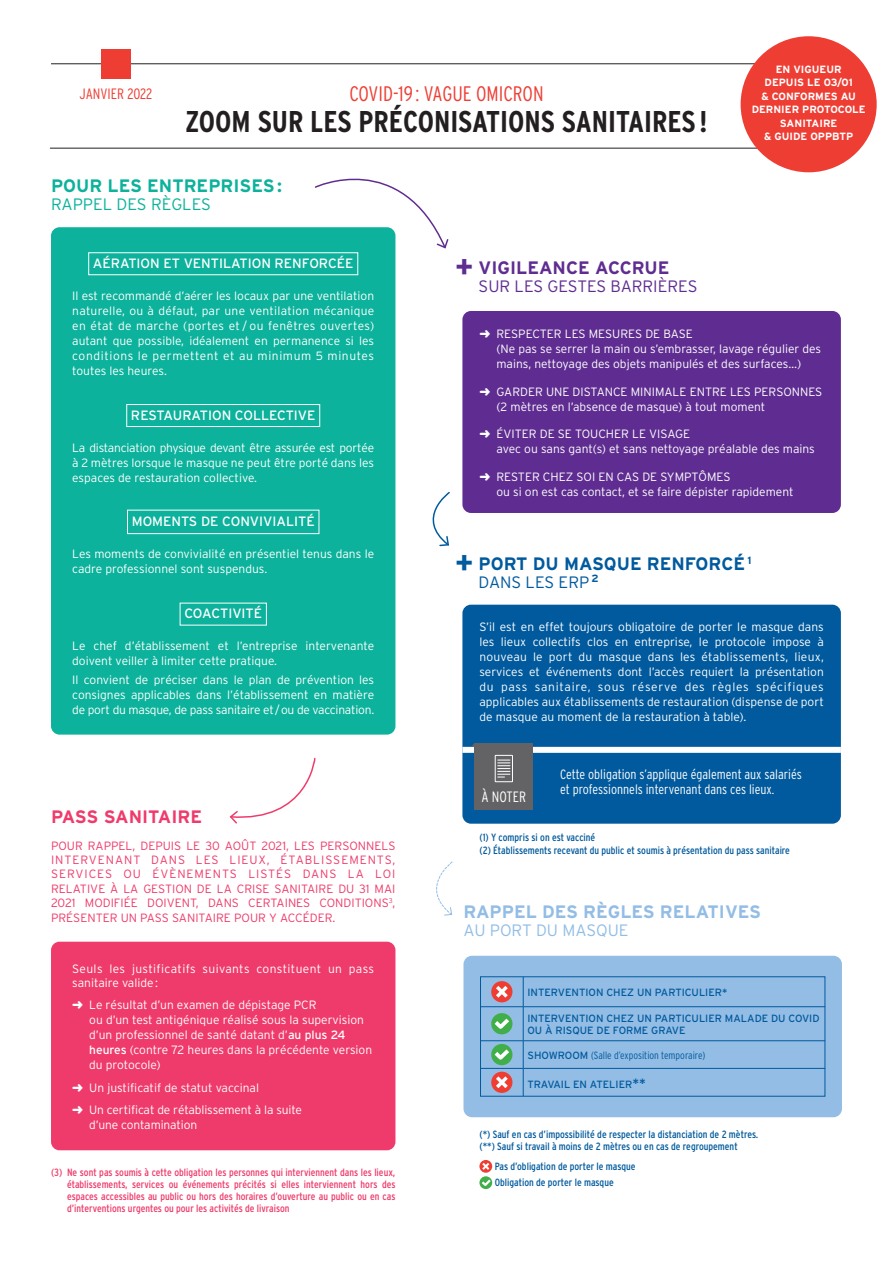
<style>
.page{position:relative;width:893px;height:1263px;background:#fff}
.page>*{position:absolute;margin:0;border:0;box-sizing:border-box;transform-origin:0 0}
.t1{font:700 30px "Interstate Condensed";color:#231f20}
.t2{font:300 21px "Interstate Condensed";color:#ee3e34}
.t3{font:700 18px "Interstate";color:#93bde5}
.t4{font:700 18px "Interstate";color:#015a9d}
.t5{font:700 18px "Interstate";color:#0cb29b}
.t6{font:700 18px "Interstate";color:#5f2d91}
.t7{font:700 18px "Interstate";color:#ef3b6b}
.t8{font:300 16.5px "Interstate";color:#5f2d91}
.t9{font:300 16.5px "Interstate";color:#0cb29b}
.t10{font:300 16.5px "Interstate";color:#93bde5}
.t11{font:300 16.5px "Interstate";color:#015a9d}
.t12{font:300 15px "Interstate Condensed";color:#ee3e34}
.t13{font:300 15px "Interstate Condensed";color:#fff}
.t14{font:300 13.5px/15px "Interstate Condensed";color:#fff}
.t15{font:13.5px "Interstate";color:#fff}
.t16{font:300 12px/15px "Interstate";color:#fff}
.t17{font:300 12px/14.4px "Interstate";color:#ef3b6b;text-align:justify}
.t18{font:300 12px/14.4px "Interstate";letter-spacing:.025em;color:#fff}
.t19{font:10.5px/12.6px "Interstate Condensed";color:#015a9d}
.t20{font:10.5px/12px "Interstate Condensed";color:#ef3b6b;text-align:justify}
.t21{font:10.5px/12px "Interstate";color:#015a9d}
.t22{font:700 10.5px/13.5px "Interstate";color:#fff;text-align:center}
.t23{font:300 10.5px "Interstate Condensed";color:#015a9d}
.s1{font-weight:400}
.s2{font-size:30px}
.s3{font-family:"Interstate";font-weight:400}
.s4{font-size:13.5px}
</style>
<div class="page">
<svg style="left:314px;top:147px;width:136px;height:102px"></svg>
<svg style="left:432px;top:492px;width:18px;height:55px"></svg>
<svg style="left:436px;top:861px;width:17px;height:55px"></svg>
<hr style="left:51px;top:63px;width:791px;height:1px;background:#231f20">
<hr style="left:50px;top:148px;width:791px;height:1px;background:#231f20">
<div style="left:101px;top:49px;width:30px;height:30px;background:#ee3e34"></div>
<div style="left:51px;top:227px;width:344px;height:508px;background:#0cb29b;border-radius:9px"></div>
<div style="left:127px;top:404px;width:193px;height:23px;border:1px solid #fff"></div>
<div style="left:127px;top:510px;width:192px;height:24px;border:1px solid #fff"></div>
<div style="left:462px;top:311px;width:379px;height:202px;background:#5f2d91;border-radius:9px"></div>
<div style="left:51px;top:942px;width:344px;height:208px;background:#ef3b6b;border-radius:9px"></div>
<svg style="left:229px;top:757px;width:87px;height:67px"></svg>
<div style="left:462px;top:605px;width:379px;height:219px;background:#015a9d;border-radius:9px"></div>
<div style="left:462px;top:747px;width:379px;height:6px;background:#fff"></div>
<div style="left:475px;top:743px;width:58px;height:66px;background:#636366"></div>
<div style="left:495px;top:755px;width:18px;height:27px;border:1px solid #fff"></div>
<svg style="left:498px;top:760px;width:12px;height:18px"></svg>
<div style="left:463px;top:956px;width:379px;height:161px;background:#93bde5;border-radius:9px"></div>
<svg style="left:482px;top:978px;width:341px;height:116px"></svg>
<div style="left:480px;top:976px;width:345px;height:120px;border:1px solid #015a9d"></div>
<svg style="left:479px;top:1160px;width:13px;height:13px"></svg>
<svg style="left:482px;top:1163px;width:7px;height:7px"></svg>
<svg style="left:479px;top:1176px;width:13px;height:13px"></svg>
<svg style="left:480px;top:1178px;width:12px;height:10px"></svg>
<div style="left:741px;top:36px;width:136px;height:136px;background:#ee3e34;border-radius:50%"></div>
<p class="t12" style="left:80px;top:85px;width:74px">JANVIER 2022</p>
<h2 class="t2" style="left:349px;top:81px;width:196px">COVID-19 : VAGUE OMICRON</h2>
<h1 class="t1" style="left:186px;top:105px;width:523px">ZOOM SUR LES PRÉCONISATIONS SANITAIRES !</h1>
<h3 class="t5" style="left:51px;top:176px;width:232px">POUR LES ENTREPRISES:</h3>
<h3 class="t9" style="left:51px;top:195px;width:161px">RAPPEL DES RÈGLES</h3>
<p class="t22" style="left:752px;top:62px;width:115px">EN VIGUEUR<br>DEPUIS LE 03/01<br>&amp; CONFORMES AU<br>DERNIER PROTOCOLE<br>SANITAIRE<br>&amp; GUIDE OPPBTP</p>
<p class="t15" style="left:93px;top:255px;width:262px">AÉRATION ET VENTILATION RENFORCÉE</p>
<p class="t16" style="left:72px;top:288px;width:303px;text-align:justify">Il est recommandé d’aérer les locaux par une ventilation naturelle, ou à défaut, par une ventilation mécanique en état de marche (portes et / ou fenêtres ouvertes) autant que possible, idéalement en permanence si les conditions le permettent et au minimum 5 minutes toutes les heures.</p>
<p class="t15" style="left:131px;top:407px;width:186px">RESTAURATION COLLECTIVE</p>
<p class="t16" style="left:72px;top:440px;width:303px;text-align:justify">La distanciation physique devant être assurée est portée à 2 mètres lorsque le masque ne peut être porté dans les espaces de restauration collective.</p>
<p class="t15" style="left:132px;top:514px;width:184px">MOMENTS DE CONVIVIALITÉ</p>
<p class="t16" style="left:72px;top:546px;width:303px">Les moments de convivialité en présentiel tenus dans le cadre professionnel sont suspendus.</p>
<p class="t15" style="left:184px;top:606px;width:79px">COACTIVITÉ</p>
<p class="t16" style="left:72px;top:638px;width:303px">Le chef d’établissement et l’entreprise intervenante doivent veiller à limiter cette pratique.</p>
<p class="t16" style="left:72px;top:673px;width:303px;text-align:justify">Il convient de préciser dans le plan de prévention les consignes applicables dans l’établissement en matière de port du masque, de pass sanitaire et/ou de vaccination.</p>
<h3 class="t7" style="left:51px;top:806px;width:153px">PASS SANITAIRE</h3>
<p class="t17" style="left:51px;top:838px;width:346px">POUR RAPPEL, DEPUIS LE 30 AOÛT 2021, LES PERSONNELS INTERVENANT DANS LES LIEUX, ÉTABLISSEMENTS, SERVICES OU ÉVÈNEMENTS LISTÉS DANS LA LOI RELATIVE À LA GESTION DE LA CRISE SANITAIRE DU 31 MAI 2021 MODIFIÉE DOIVENT, DANS CERTAINES CONDITIONS<sup>3</sup>, PRÉSENTER UN PASS SANITAIRE POUR Y ACCÉDER.</p>
<p class="t18" style="left:72px;top:961px;width:303px">Seuls les justificatifs suivants constituent un pass sanitaire valide:</p>
<p class="t16" style="left:89px;top:997px;width:284px;text-indent:-17px">➜ Le résultat d’un examen de dépistage PCR<br>ou d’un test antigénique réalisé sous la supervision d’un professionnel de santé datant d’<span class="s1">au plus 24 heures</span> (contre 72 heures dans la précédente version du protocole)</p>
<p class="t16" style="left:72px;top:1076px;width:231px;line-height:22.4px">➜ Un justificatif de statut vaccinal<br>➜ Un certificat de rétablissement à la suite</p>
<p class="t16" style="left:89px;top:1117px;width:110px">d’une contamination</p>
<p class="t20" style="left:67px;top:1166px;width:330px;text-indent:-16px">(3) Ne sont pas soumis à cette obligation les personnes qui interviennent dans les lieux, établissements, services ou événements précités si elles interviennent hors des espaces accessibles au public ou hors des horaires d’ouverture au public ou en cas d’interventions urgentes ou pour les activités de livraison</p>
<h3 class="t6" style="left:455px;top:258px;width:216px"><span class="s2">+</span> VIGILEANCE ACCRUE</h3>
<h3 class="t8" style="left:479px;top:277px;width:220px">SUR LES GESTES BARRIÈRES</h3>
<p class="t16" style="left:496px;top:326px;width:326px;text-indent:-17px">➜ RESPECTER LES MESURES DE BASE<br>(Ne pas se serrer la main ou s’embrasser, lavage régulier des mains, nettoyage des objets manipulés et des surfaces…)</p>
<p class="t16" style="left:496px;top:384px;width:327px;text-indent:-17px">➜ GARDER UNE DISTANCE MINIMALE ENTRE LES PERSONNES (2 mètres en l’absence de masque) à tout moment</p>
<p class="t16" style="left:496px;top:426px;width:320px;text-indent:-17px">➜ ÉVITER DE SE TOUCHER LE VISAGE<br>avec ou sans gant(s) et sans nettoyage préalable des mains</p>
<p class="t16" style="left:496px;top:469px;width:299px;text-indent:-17px">➜ RESTER CHEZ SOI EN CAS DE SYMPTÔMES<br>ou si on est cas contact, et se faire dépister rapidement</p>
<h3 class="t4" style="left:455px;top:553px;width:298px"><span class="s2">+</span> PORT DU MASQUE RENFORCÉ <sup>1</sup></h3>
<h3 class="t11" style="left:479px;top:573px;width:122px">DANS LES ERP <sup>2</sup></h3>
<p class="t16" style="left:479px;top:619px;width:346px;text-align:justify">S’il est en effet toujours obligatoire de porter le masque dans les lieux collectifs clos en entreprise, le protocole impose à nouveau le port du masque dans les établissements, lieux, services et événements dont l’accès requiert la présentation du pass sanitaire, sous réserve des règles spécifiques applicables aux établissements de restauration (dispense de port de masque au moment de la restauration à table).</p>
<p class="t13" style="left:482px;top:788px;width:46px">À NOTER</p>
<p class="t14" style="left:560px;top:766px;width:243px">Cette obligation s’applique également aux salariés et professionnels intervenant dans ces lieux.</p>
<p class="t19" style="left:479px;top:831px;width:312px">(1) Y compris si on est vacciné<br>(2) Établissements recevant du public et soumis à présentation du pass sanitaire</p>
<h3 class="t3" style="left:463px;top:901px;width:299px">RAPPEL DES RÈGLES RELATIVES</h3>
<h3 class="t10" style="left:463px;top:920px;width:167px">AU PORT DU MASQUE</h3>
<p class="t21" style="left:527px;top:986px;width:201px">INTERVENTION CHEZ UN PARTICULIER*</p>
<p class="t21" style="left:527px;top:1012px;width:294px">INTERVENTION CHEZ UN PARTICULIER MALADE DU COVID<br>OU À RISQUE DE FORME GRAVE</p>
<p class="t23" style="left:527px;top:1049px;width:179px"><span class="s3">SHOWROOM</span> (Salle d’exposition temporaire)</p>
<p class="t21" style="left:527px;top:1078px;width:120px">TRAVAIL EN ATELIER<span class="s4">**</span></p>
<p class="t19" style="left:479px;top:1127px;width:280px">(*) Sauf en cas d’impossibilité de respecter la distanciation de 2 mètres. (**) Sauf si travail à moins de 2 mètres ou en cas de regroupement</p>
<p class="t19" style="left:495px;top:1158px;width:142px;line-height:16.4px">Pas d’obligation de porter le masque<br>Obligation de porter le masque</p>
</div>
